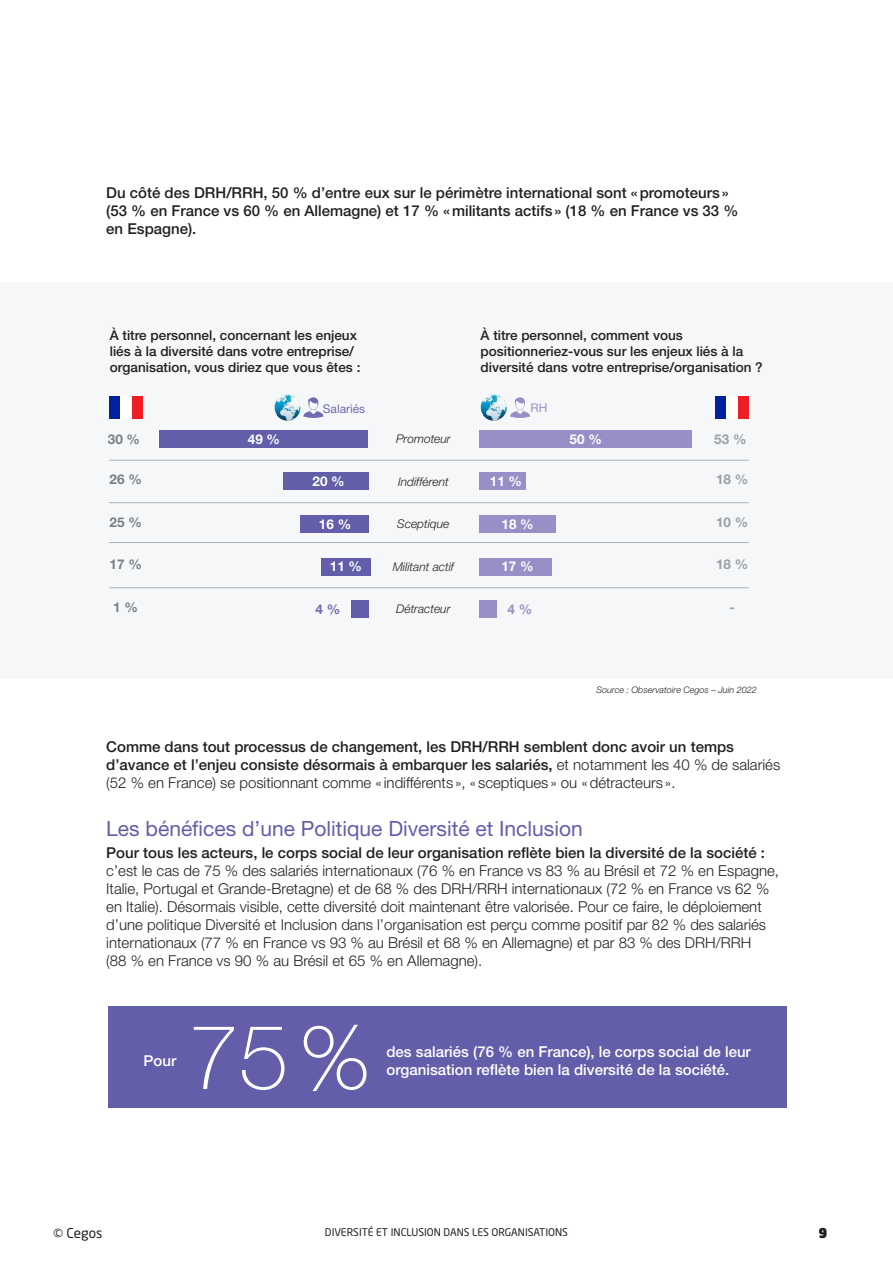
<style>
.page{position:relative;width:893px;height:1263px;background:#fff}
.page>*{position:absolute;margin:0;border:0;box-sizing:border-box;transform-origin:0 0}
.t1{font:100 90px "Helvetica Neue LT Std";color:#fff}
.t2{font:21px "Helvetica Neue LT Std";color:#625ea9}
.t3{font:300 15px/18px "Helvetica Neue LT Std";color:#231f20}
.t4{font:500 15px/18px "Helvetica Neue LT Std";color:#231f20}
.t5{font:500 15px/18px "Helvetica Neue LT Std";color:#fff}
.t6{font:500 13.5px/16.2px "Helvetica Neue LT Std";color:#231f20}
.t7{font:700 13.5px "Helvetica Neue LT Std";color:#fff}
.t8{font:700 13.5px "Helvetica Neue LT Std";color:#768086}
.t9{font:700 13.5px "Helvetica Neue LT Std";color:#97a0a7}
.t10{font:13.5px "Neo Sans Std";color:#231f20}
.t11{font:700 13.5px "Helvetica Neue LT Std";color:#706ab0}
.t12{font:700 13.5px "Helvetica Neue LT Std";color:#9690c6}
.t13{font:900 13.5px "Neo Sans Std";color:#231f20}
.t14{font:italic 300 12px "Helvetica Neue LT Std";color:#231f20}
.t15{font:12px "Helvetica Neue LT Std";color:#706ab0}
.t16{font:12px "Helvetica Neue LT Std";color:#9690c6}
.t17{font:10.5px "Neo Sans Std";color:#231f20}
.t18{font:italic 300 9px "Helvetica Neue LT Std";color:#231f20}
.s1{font-weight:300}
.s2{font-weight:500}
</style>
<div class="page">
<div style="left:0;top:282px;width:893px;height:397px;background:#f6f7f8"></div>
<hr style="left:109px;top:460px;width:640px;height:1px;background:#adb4ba">
<hr style="left:109px;top:502px;width:640px;height:1px;background:#adb4ba">
<hr style="left:109px;top:542px;width:640px;height:1px;background:#adb4ba">
<hr style="left:109px;top:587px;width:640px;height:1px;background:#adb4ba">
<svg style="left:303px;top:397px;width:20px;height:21px"></svg>
<svg style="left:510px;top:397px;width:20px;height:21px"></svg>
<div style="left:131px;top:396px;width:11px;height:23px;background:#ee1d23"></div>
<div style="left:109px;top:396px;width:11px;height:23px;background:#00219e"></div>
<div style="left:120px;top:396px;width:11px;height:23px;background:#fff"></div>
<div style="left:738px;top:396px;width:11px;height:23px;background:#ee1d23"></div>
<div style="left:715px;top:396px;width:12px;height:23px;background:#00219e"></div>
<div style="left:727px;top:396px;width:11px;height:23px;background:#fff"></div>
<div style="left:160px;top:430px;width:208px;height:17px;background:#625ea9"></div>
<div style="left:479px;top:430px;width:213px;height:17px;background:#9690c6"></div>
<div style="left:283px;top:473px;width:85px;height:17px;background:#625ea9"></div>
<div style="left:479px;top:473px;width:47px;height:17px;background:#9690c6"></div>
<div style="left:300px;top:515px;width:68px;height:17px;background:#625ea9"></div>
<div style="left:479px;top:515px;width:77px;height:17px;background:#9690c6"></div>
<div style="left:479px;top:558px;width:73px;height:17px;background:#9690c6"></div>
<div style="left:321px;top:558px;width:50px;height:17px;background:#625ea9"></div>
<div style="left:351px;top:600px;width:17px;height:17px;background:#625ea9"></div>
<div style="left:479px;top:600px;width:17px;height:17px;background:#9690c6"></div>
<div style="left:108px;top:1006px;width:679px;height:101px;background:#625ea9"></div>
<img style="left:274px;top:395px;width:26px;height:26px">
<img style="left:481px;top:395px;width:26px;height:26px">
<p class="t4" style="left:106px;top:183px;width:634px">Du côté des DRH/RRH, 50 % d’entre eux sur le périmètre international sont «promoteurs» (53 % en France vs 60 % en Allemagne) et 17 % «militants actifs» (18 % en France vs 33 % en Espagne).</p>
<p class="t6" style="left:110px;top:327px;width:252px">À titre personnel, concernant les enjeux liés à la diversité dans votre entreprise/ organisation, vous diriez que vous êtes :</p>
<p class="t6" style="left:481px;top:327px;width:284px">À titre personnel, comment vous positionneriez-vous sur les enjeux liés à la diversité dans votre entreprise/organisation ?</p>
<p class="t15" style="left:323px;top:402px;width:44px">Salariés</p>
<p class="t16" style="left:531px;top:400px;width:18px">RH</p>
<p class="t8" style="left:108px;top:431px;width:34px">30 %</p>
<p class="t7" style="left:248px;top:431px;width:34px">49 %</p>
<p class="t14" style="left:396px;top:432px;width:56px">Promoteur</p>
<p class="t7" style="left:570px;top:431px;width:34px">50 %</p>
<p class="t9" style="left:714px;top:431px;width:34px">53 %</p>
<p class="t8" style="left:110px;top:471px;width:34px">26 %</p>
<p class="t7" style="left:313px;top:473px;width:34px">20 %</p>
<p class="t14" style="left:398px;top:474px;width:52px">Indifférent</p>
<p class="t7" style="left:490px;top:473px;width:34px">11 %</p>
<p class="t9" style="left:716px;top:471px;width:34px">18 %</p>
<p class="t8" style="left:110px;top:513px;width:34px">25 %</p>
<p class="t7" style="left:319px;top:516px;width:34px">16 %</p>
<p class="t14" style="left:397px;top:517px;width:54px">Sceptique</p>
<p class="t7" style="left:502px;top:516px;width:34px">18 %</p>
<p class="t9" style="left:716px;top:513px;width:34px">10 %</p>
<p class="t8" style="left:110px;top:556px;width:34px">17 %</p>
<p class="t7" style="left:330px;top:558px;width:34px">11 %</p>
<p class="t14" style="left:393px;top:559px;width:63px">Militant actif</p>
<p class="t7" style="left:501px;top:558px;width:34px">17 %</p>
<p class="t9" style="left:716px;top:556px;width:34px">18 %</p>
<p class="t8" style="left:113px;top:598px;width:26px">1 %</p>
<p class="t11" style="left:315px;top:601px;width:26px">4 %</p>
<p class="t14" style="left:396px;top:602px;width:56px">Détracteur</p>
<p class="t12" style="left:507px;top:601px;width:26px">4 %</p>
<p class="t9" style="left:729px;top:598px;width:7px">-</p>
<p class="t18" style="left:596px;top:685px;width:162px">Source : Observatoire Cegos – Juin 2022</p>
<p class="t4" style="left:106px;top:737px;width:675px">Comme dans tout processus de changement, les DRH/RRH semblent donc avoir un temps d’avance et l’enjeu consiste désormais à embarquer les salariés, <span class="s1">et notamment les 40 % de salariés (52 % en France) se positionnant comme « indifférents », « sceptiques » ou «détracteurs ».</span></p>
<p class="t2" style="left:106px;top:816px;width:478px">Les bénéfices d’une Politique Diversité et Inclusion</p>
<p class="t3" style="left:106px;top:844px;width:674px"><span class="s2">Pour tous les acteurs, le corps social de leur organisation reflète bien la diversité de la société : </span>c’est le cas de 75 % des salariés internationaux (76 % en France vs 83 % au Brésil et 72 % en Espagne, Italie, Portugal et Grande-Bretagne) et de 68 % des DRH/RRH internationaux (72 % en France vs 62 % en Italie). Désormais visible, cette diversité doit maintenant être valorisée. Pour ce faire, le déploiement d’une politique Diversité et Inclusion dans l’organisation est perçu comme positif par 82 % des salariés internationaux (77 % en France vs 93 % au Brésil et 68 % en Allemagne) et par 83 % des DRH/RRH<br>(88 % en France vs 90 % au Brésil et 65 % en Allemagne).</p>
<p class="t5" style="left:144px;top:1051px;width:34px">Pour</p>
<p class="t1" style="left:189px;top:1005px;width:183px">75%</p>
<p class="t5" style="left:386px;top:1042px;width:366px">des salariés (76 % en France), le corps social de leur organisation reflète bien la diversité de la société.</p>
<p class="t17" style="left:325px;top:1226px;width:245px">DIVERSITÉ ET INCLUSION DANS LES ORGANISATIONS</p>
<p class="t10" style="left:53px;top:1224px;width:51px">© Cegos</p>
<p class="t13" style="left:818px;top:1224px;width:11px">9</p>
</div>
